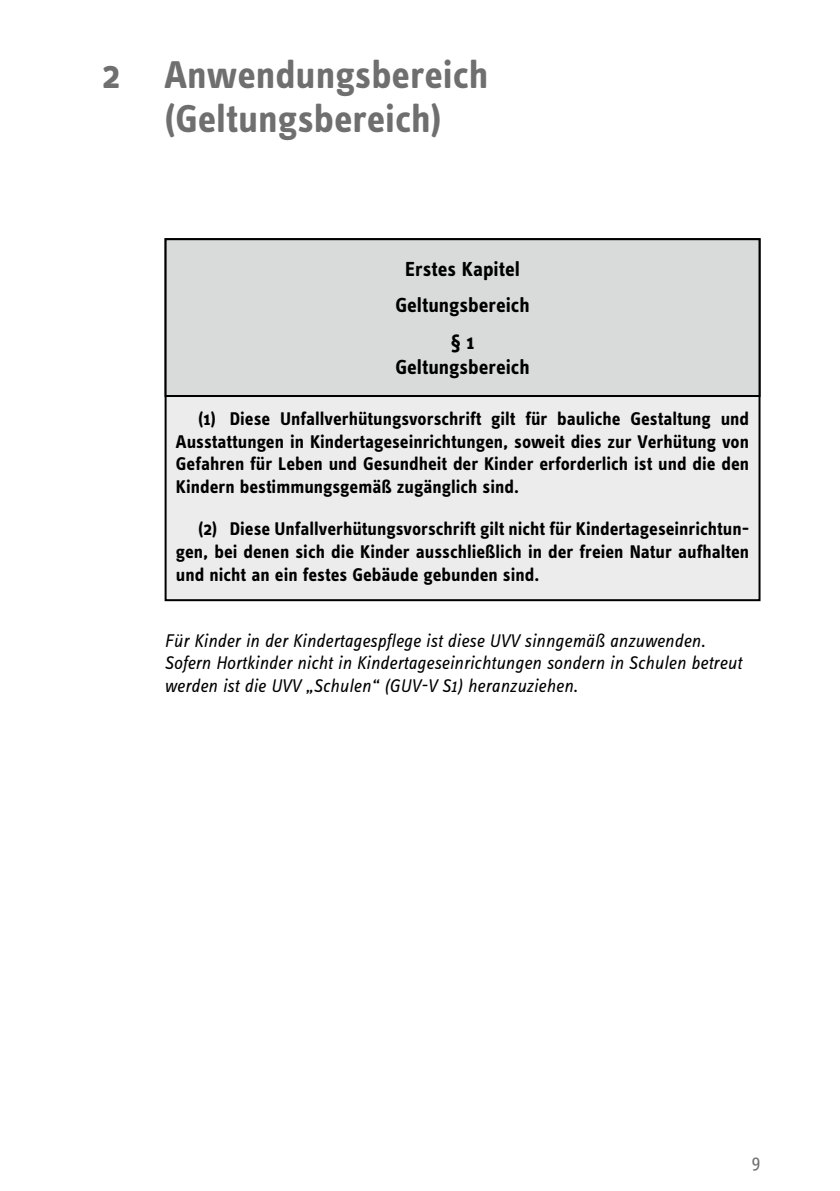
<style>
.page{position:relative;width:840px;height:1191px;background:#fff}
.page>*{position:absolute;margin:0;border:0;box-sizing:border-box;transform-origin:0 0}
.t1{font:700 40px/44px "Info OT Text";color:#6f6f6f;text-align:center}
.t2{font:700 21px/36.4px "Info OT Text";color:#000;text-align:center}
.t3{font:700 19px/22.6px "Info OT Text";color:#000;text-align:justify}
.t4{font:italic 19px/22.6px "Info OT Text";color:#000}
.t5{font:19px "Info OT Text";color:#6f6f6f}
</style>
<div class="page">
<div style="left:165px;top:239px;width:594px;height:361px;background:#ececec"></div>
<div style="left:165px;top:239px;width:594px;height:157px;background:#d9dada"></div>
<div style="left:164px;top:238px;width:596px;height:159px;border:2px solid #000"></div>
<h1 class="t1" style="left:102px;top:52px;width:387px">2 Anwendungsbereich (Geltungsbereich)</h1>
<p class="t2" style="left:395px;top:250px;width:136px">Erstes Kapitel<br>Geltungsbereich § 1</p>
<p class="t2" style="left:395px;top:348px;width:136px">Geltungsbereich</p>
<p class="t3" style="left:176px;top:407px;width:574px;text-indent:22px">(1) Diese Unfallverhütungsvorschrift gilt für bauliche Gestaltung und Ausstattungen in Kindertageseinrichtungen, soweit dies zur Verhütung von Gefahren für Leben und Gesundheit der Kinder erforderlich ist und die den Kindern bestimmungsgemäß zugänglich sind.</p>
<p class="t3" style="left:176px;top:517px;width:574px;text-indent:22px">(2) Diese Unfallverhütungsvorschrift gilt nicht für Kindertageseinrichtun&shy;gen, bei denen sich die Kinder ausschließlich in der freien Natur aufhalten und nicht an ein festes Gebäude gebunden sind.</p>
<p class="t4" style="left:164px;top:628px;width:578px">Für Kinder in der Kindertagespflege ist diese UVV sinngemäß anzuwenden.<br>Sofern Hortkinder nicht in Kindertageseinrichtungen sondern in Schulen betreut werden ist die UVV „Schulen“ (GUV-V S1) heranzuziehen.</p>
<p class="t5" style="left:751px;top:1150px;width:11px">9</p>
</div>
